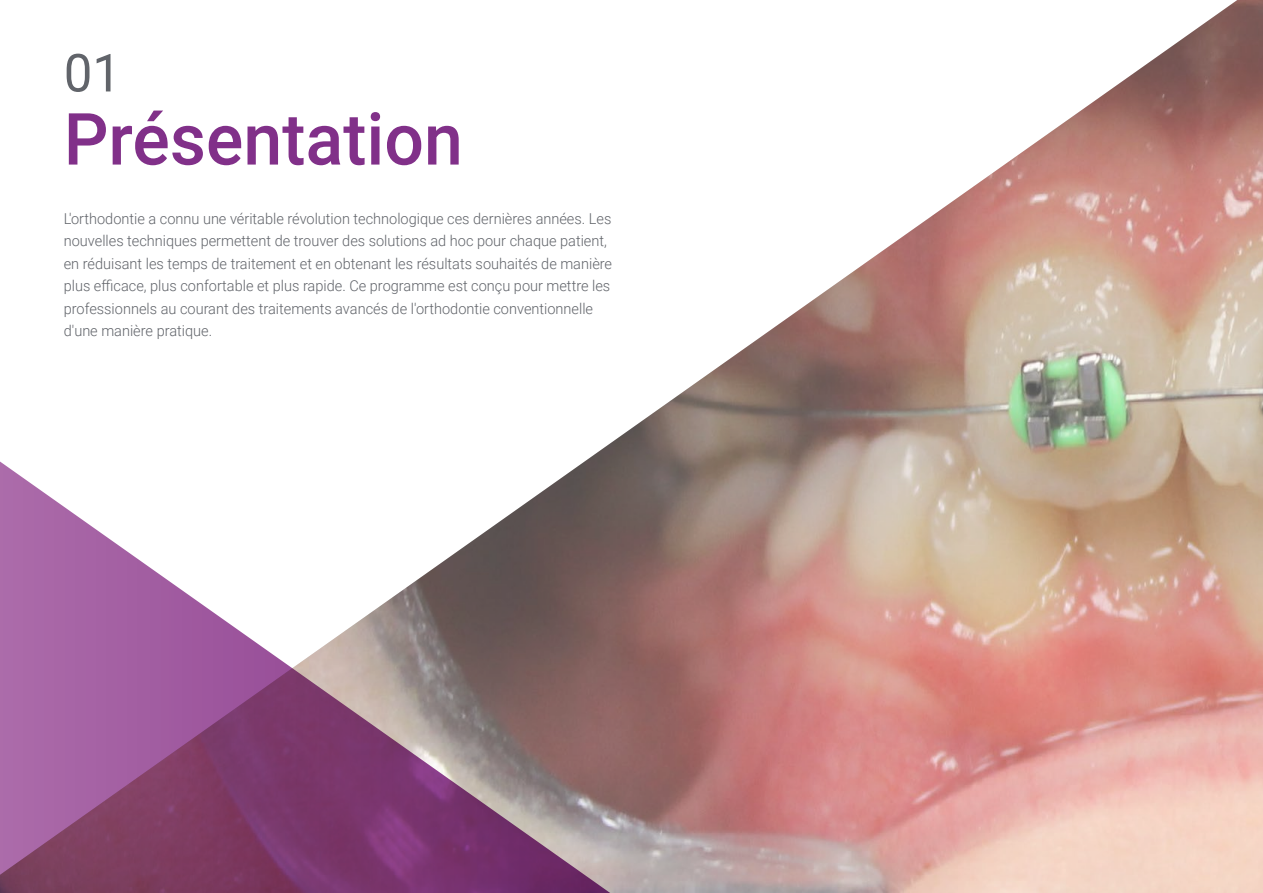
<style>
.page{position:relative;width:1263px;height:893px;background:#fff}
.page>*{position:absolute;margin:0;border:0;box-sizing:border-box;transform-origin:0 0}
.t1{font:500 72px "Roboto";color:#813089}
.t2{font:52.5px "Roboto";color:#61646a}
.t3{font:300 15px/22.5px "Roboto";color:#61646a}
</style>
<div class="page">
<img style="left:606px;top:0;width:657px;height:893px">
<svg style="left:0;top:446px;width:640px;height:447px"></svg>
<h2 class="t2" style="left:64px;top:36px;width:59px">01</h2>
<h1 class="t1" style="left:64px;top:89px;width:401px">Présentation</h1>
<p class="t3" style="left:64px;top:207px;width:550px">L'orthodontie a connu une véritable révolution technologique ces dernières années. Les nouvelles techniques permettent de trouver des solutions ad hoc pour chaque patient, en réduisant les temps de traitement et en obtenant les résultats souhaités de manière plus efficace, plus confortable et plus rapide. Ce programme est conçu pour mettre les professionnels au courant des traitements avancés de l'orthodontie conventionnelle d'une manière pratique.</p>
</div>
